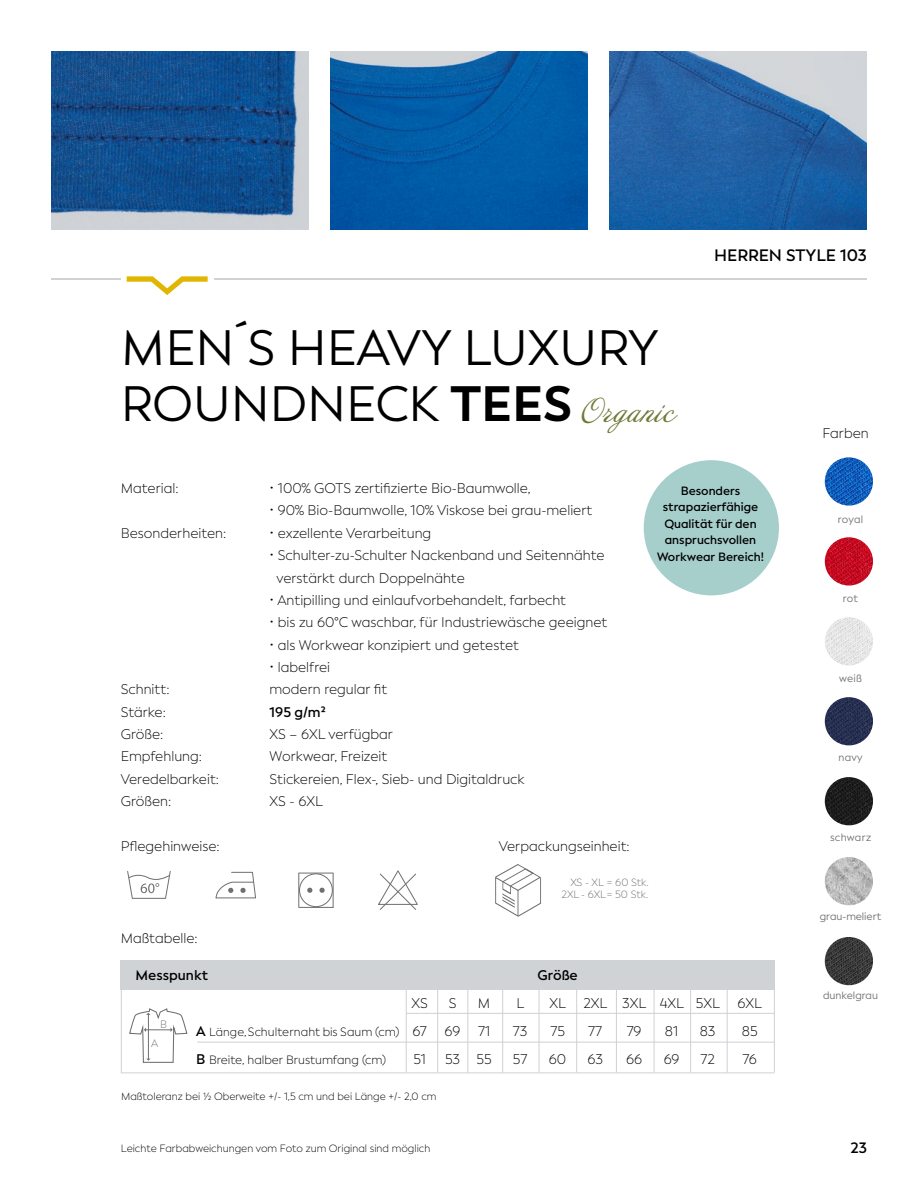
<style>
.page{position:relative;width:918px;height:1188px;background:#fff}
.page>*{position:absolute;margin:0;border:0;box-sizing:border-box;transform-origin:0 0}
.t1{font:49.5px/55.9px "Facundo";color:#000}
.t2{font:30.15px "Annabelle JF";color:#6e7937}
.t3{font:600 16.5px "Facundo";color:#000}
.t4{font:600 15px "Facundo";color:#000}
.t5{font:300 13.95px/22.4px "Facundo";color:#000}
.t6{font:600 13.95px "Facundo";color:#000}
.t7{font:600 12px/16.5px "Facundo";color:#000;text-align:center}
.t8{font:300 12px "Facundo";color:#000}
.t9{font:300 10.8px "Facundo";color:#706f6f}
.t10{font:300 10.5px "Facundo";color:#000}
.t11{font:10.5px "Facundo";color:#706f6f}
.t12{font:300 10.5px/12.6px "Facundo";color:#706f6f;text-align:right}
.t13{font:10.5px "Facundo";letter-spacing:.025em;color:#706f6f}
.s1{font-weight:700}
.s2{font-weight:600;font-size:13.95px}
.s3{font-size:11.7px}
.s4{font-size:13.95px}
</style>
<div class="page">
<img style="left:51px;top:51px;width:258px;height:179px">
<img style="left:609px;top:51px;width:258px;height:179px">
<img style="left:330px;top:51px;width:258px;height:179px">
<div style="left:121px;top:960px;width:654px;height:29px;background:#d0d3d6"></div>
<hr style="left:197px;top:1042px;width:577px;height:1px;background:#d0d3d6">
<hr style="left:406px;top:1013px;width:368px;height:1px;background:#d0d3d6">
<hr style="left:121px;top:1072px;width:653px;height:1px;background:#d0d3d6">
<hr style="left:406px;top:987px;width:1px;height:86px;background:#d0d3d6">
<hr style="left:437px;top:987px;width:1px;height:86px;background:#d0d3d6">
<hr style="left:539px;top:987px;width:1px;height:86px;background:#d0d3d6">
<hr style="left:576px;top:987px;width:1px;height:86px;background:#d0d3d6">
<hr style="left:616px;top:987px;width:1px;height:86px;background:#d0d3d6">
<hr style="left:654px;top:987px;width:1px;height:86px;background:#d0d3d6">
<hr style="left:690px;top:987px;width:1px;height:86px;background:#d0d3d6">
<hr style="left:727px;top:987px;width:1px;height:86px;background:#d0d3d6">
<hr style="left:774px;top:987px;width:1px;height:86px;background:#d0d3d6">
<hr style="left:121px;top:987px;width:1px;height:86px;background:#d0d3d6">
<hr style="left:467px;top:987px;width:1px;height:86px;background:#d0d3d6">
<hr style="left:502px;top:987px;width:1px;height:86px;background:#d0d3d6">
<img style="left:825px;top:857px;width:48px;height:48px;border-radius:24px">
<img style="left:825px;top:457px;width:48px;height:49px;border-radius:24px">
<img style="left:825px;top:537px;width:48px;height:49px;border-radius:24px">
<img style="left:825px;top:617px;width:48px;height:48px;border-radius:24px">
<img style="left:825px;top:697px;width:48px;height:48px;border-radius:24px">
<img style="left:825px;top:777px;width:48px;height:48px;border-radius:24px">
<img style="left:825px;top:937px;width:48px;height:48px;border-radius:24px">
<div style="left:644px;top:460px;width:135px;height:135px;background:#a6cfcc;border-radius:50%"></div>
<svg style="left:495px;top:864px;width:46px;height:53px"></svg>
<svg style="left:127px;top:871px;width:44px;height:28px"></svg>
<svg style="left:378px;top:870px;width:40px;height:40px"></svg>
<svg style="left:298px;top:873px;width:36px;height:35px"></svg>
<svg style="left:216px;top:872px;width:40px;height:26px"></svg>
<svg style="left:129px;top:1008px;width:59px;height:55px"></svg>
<svg style="left:127px;top:276px;width:81px;height:19px"></svg>
<hr style="left:214px;top:278px;width:653px;height:2px;background:#d0d3d6">
<hr style="left:51px;top:278px;width:70px;height:2px;background:#d0d3d6">
<h1 class="t1" style="left:121px;top:321px;width:540px">MEN´S HEAVY LUXURY<br>ROUNDNECK <span class="s1">TEES</span></h1>
<h2 class="t2" style="left:582px;top:392px;width:95px">Organic</h2>
<p class="t3" style="left:714px;top:246px;width:154px">HERREN STYLE 103</p>
<p class="t5" style="left:822px;top:422px;width:48px">Farben</p>
<p class="t5" style="left:121px;top:477px;width:59px">Material:</p>
<p class="t5" style="left:270px;top:477px;width:263px">• 100% GOTS zertifizierte Bio-Baumwolle,</p>
<p class="t5" style="left:270px;top:500px;width:324px">• 90% Bio-Baumwolle, 10% Viskose bei grau-meliert</p>
<p class="t5" style="left:121px;top:522px;width:107px">Besonderheiten:</p>
<p class="t5" style="left:270px;top:522px;width:163px">• exzellente Verarbeitung</p>
<p class="t5" style="left:277px;top:544px;width:330px;text-indent:-7px">• Schulter-zu-Schulter Nackenband und Seitennähte verstärkt durch Doppelnähte</p>
<p class="t5" style="left:270px;top:589px;width:298px">• Antipilling und einlaufvorbehandelt, farbecht</p>
<p class="t5" style="left:270px;top:611px;width:339px">• bis zu 60°C waschbar, für Industriewäsche geeignet</p>
<p class="t5" style="left:270px;top:634px;width:251px">• als Workwear konzipiert und getestet</p>
<p class="t5" style="left:270px;top:656px;width:62px">• labelfrei</p>
<p class="t5" style="left:121px;top:678px;width:50px">Schnitt:</p>
<p class="t5" style="left:270px;top:678px;width:119px">modern regular fit</p>
<p class="t5" style="left:121px;top:701px;width:47px">Stärke:</p>
<p class="t6" style="left:270px;top:703px;width:57px">195 g/m²</p>
<p class="t5" style="left:121px;top:723px;width:44px">Größe:</p>
<p class="t5" style="left:270px;top:723px;width:125px">XS – 6XL verfügbar</p>
<p class="t5" style="left:121px;top:746px;width:83px">Empfehlung:</p>
<p class="t5" style="left:270px;top:746px;width:119px">Workwear, Freizeit</p>
<p class="t5" style="left:121px;top:768px;width:100px">Veredelbarkeit:</p>
<p class="t5" style="left:270px;top:768px;width:257px">Stickereien, Flex-, Sieb- und Digitaldruck</p>
<p class="t5" style="left:121px;top:790px;width:52px">Größen:</p>
<p class="t5" style="left:270px;top:790px;width:55px">XS - 6XL</p>
<p class="t5" style="left:121px;top:835px;width:100px">Pflegehinweise:</p>
<p class="t5" style="left:499px;top:835px;width:132px">Verpackungseinheit:</p>
<p class="t7" style="left:657px;top:482px;width:109px">Besonders strapazierfähige<br>Qualität für den anspruchsvollen<br>Workwear Bereich!</p>
<p class="t12" style="left:561px;top:876px;width:89px">XS - XL = 60 Stk.<br>2XL - 6XL= 50 Stk.</p>
<p class="t5" style="left:121px;top:928px;width:78px">Maßtabelle:</p>
<p class="t6" style="left:136px;top:967px;width:74px">Messpunkt</p>
<p class="t6" style="left:537px;top:967px;width:42px">Größe</p>
<p class="t5" style="left:411px;top:992px;width:18px">XS</p>
<p class="t5" style="left:449px;top:992px;width:9px">S</p>
<p class="t5" style="left:478px;top:992px;width:14px">M</p>
<p class="t5" style="left:516px;top:992px;width:9px">L</p>
<p class="t5" style="left:550px;top:992px;width:172px">XL 2XL 3XL 4XL 5XL</p>
<p class="t5" style="left:738px;top:992px;width:26px">6XL</p>
<p class="t8" style="left:196px;top:1025px;width:232px"><span class="s2">A</span> <span class="s3">Länge</span>,Schulternaht bis Saum (cm) <span class="s4">67</span></p>
<p class="t5" style="left:445px;top:1020px;width:17px">69</p>
<p class="t5" style="left:478px;top:1020px;width:14px">71</p>
<p class="t5" style="left:513px;top:1020px;width:16px">73</p>
<p class="t5" style="left:550px;top:1020px;width:16px">75</p>
<p class="t5" style="left:588px;top:1020px;width:15px">77</p>
<p class="t5" style="left:627px;top:1020px;width:16px">79</p>
<p class="t5" style="left:665px;top:1020px;width:15px">81</p>
<p class="t5" style="left:700px;top:1020px;width:17px">83</p>
<p class="t5" style="left:742px;top:1020px;width:17px">85</p>
<p class="t8" style="left:196px;top:1053px;width:191px"><span class="s2">B</span> Breite, halber Brustumfang (cm)</p>
<p class="t5" style="left:413px;top:1048px;width:14px">51</p>
<p class="t5" style="left:445px;top:1048px;width:48px">53 55</p>
<p class="t5" style="left:513px;top:1048px;width:16px">57</p>
<p class="t5" style="left:549px;top:1048px;width:19px">60</p>
<p class="t5" style="left:587px;top:1048px;width:17px">63</p>
<p class="t5" style="left:626px;top:1048px;width:18px">66</p>
<p class="t5" style="left:664px;top:1048px;width:17px">69</p>
<p class="t5" style="left:700px;top:1048px;width:16px">72</p>
<p class="t5" style="left:742px;top:1048px;width:16px">76</p>
<p class="t10" style="left:121px;top:1091px;width:317px">Maßtoleranz bei ½ Oberweite +/- 1,5 cm und bei Länge +/- 2,0 cm</p>
<p class="t9" style="left:160px;top:1018px;width:8px">B</p>
<p class="t9" style="left:151px;top:1037px;width:9px">A</p>
<p class="t10" style="left:121px;top:1142px;width:311px">Leichte Farbabweichungen vom Foto zum Original sind möglich</p>
<p class="t11" style="left:838px;top:513px;width:27px">royal</p>
<p class="t11" style="left:843px;top:593px;width:17px">rot</p>
<p class="t11" style="left:839px;top:672px;width:24px">weiß</p>
<p class="t11" style="left:839px;top:751px;width:26px">navy</p>
<p class="t13" style="left:830px;top:831px;width:43px">schwarz</p>
<p class="t11" style="left:820px;top:910px;width:63px">grau-meliert</p>
<p class="t11" style="left:823px;top:990px;width:56px">dunkelgrau</p>
<p class="t4" style="left:850px;top:1138px;width:18px">23</p>
</div>
